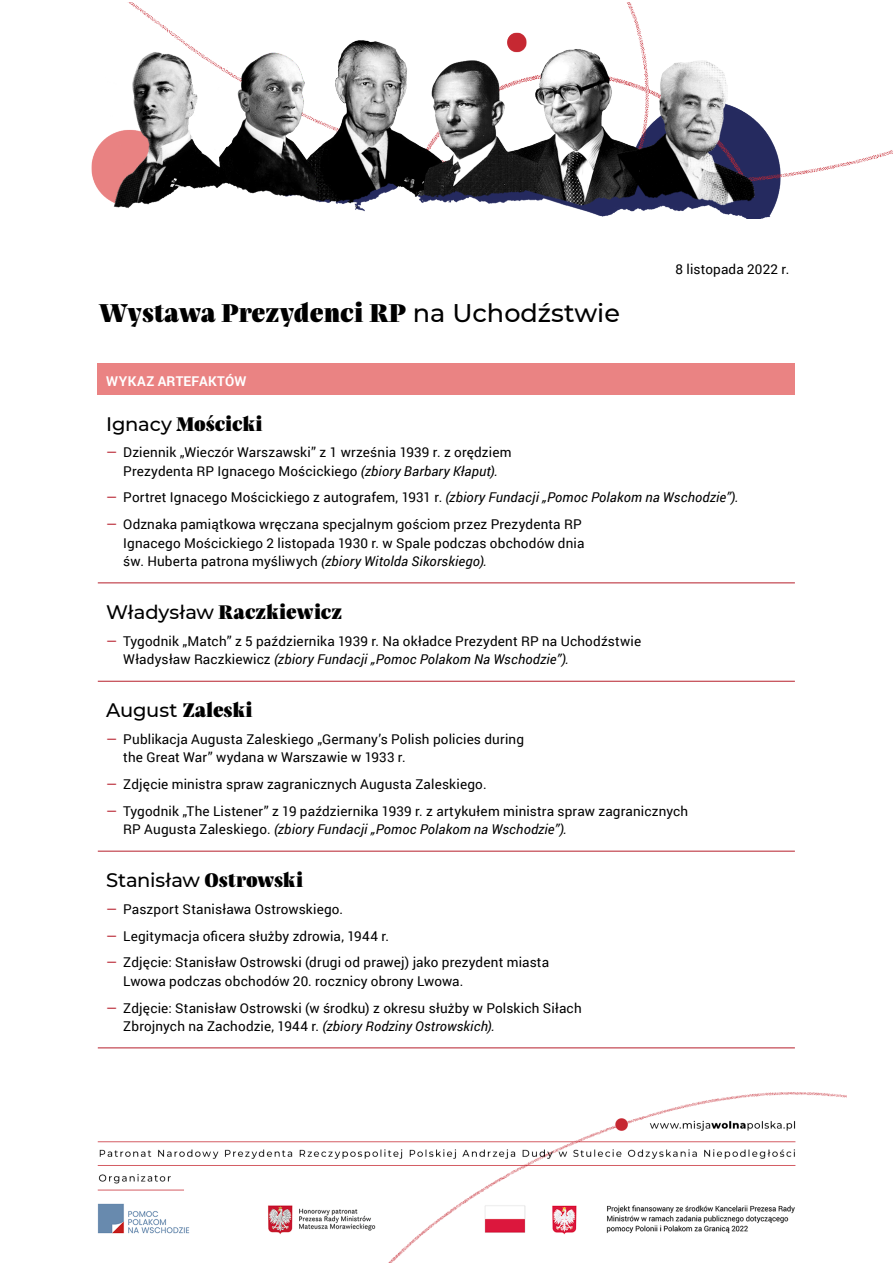
<style>
.page{position:relative;width:893px;height:1263px;background:#fff}
.page>*{position:absolute;margin:0;border:0;box-sizing:border-box;transform-origin:0 0}
.t1{font:900 25.5px "Praho";color:#000}
.t2{font:900 19.5px "Praho";letter-spacing:-.005em;color:#000}
.t3{font:500 19.5px "Montserrat";letter-spacing:-.015em;color:#000}
.t4{font:13.5px/18.3px "Roboto";letter-spacing:.01em;color:#000}
.t5{font:700 13.5px "Roboto";letter-spacing:.025em;color:#fff}
.s1{font-family:"Montserrat";font-weight:500}
.s2{color:#b61f2b}
.s3{font-style:italic}
.s4{font-family:"Praho";font-weight:900}
</style>
<div class="page">
<img style="left:97px;top:1092px;width:749px;height:171px">
<img style="left:91px;top:2px;width:802px;height:216px">
<div style="left:98px;top:363px;width:697px;height:32px;background:#ea8383"></div>
<hr style="left:98px;top:582px;width:697px;height:1px;background:#b61f2b">
<hr style="left:98px;top:681px;width:697px;height:1px;background:#b61f2b">
<hr style="left:98px;top:851px;width:697px;height:1px;background:#b61f2b">
<hr style="left:98px;top:1047px;width:697px;height:1px;background:#b61f2b">
<h1 class="t1" style="left:99px;top:297px;width:523px">Wystawa Prezydenci RP <span class="s1">na Uchodźstwie</span></h1>
<p class="t4" style="left:676px;top:259px;width:115px">8 listopada 2022 r.</p>
<p class="t5" style="left:106px;top:372px;width:142px">WYKAZ ARTEFAKTÓW</p>
<h2 class="t2" style="left:106px;top:411px;width:158px"><span class="s1">Ignacy</span> Mościcki</h2>
<p class="t4" style="left:106px;top:443px;width:407px;text-align:center"><span class="s2">—</span> Dziennik „Wieczór Warszawski” z 1 września 1939 r. z orędziem<br>Prezydenta RP Ignacego Mościckiego <span class="s3">(zbiory Barbary Kłaput).</span></p>
<p class="t4" style="left:106px;top:488px;width:634px"><span class="s2">—</span> Portret Ignacego Mościckiego z autografem, 1931 r. <span class="s3">(zbiory Fundacji „Pomoc Polakom na Wschodzie”).</span></p>
<p class="t4" style="left:123px;top:515px;width:463px;text-indent:-17px"><span class="s2">—</span> Odznaka pamiątkowa wręczana specjalnym gościom przez Prezydenta RP<br>Ignacego Mościckiego 2 listopada 1930 r. w Spale podczas obchodów dnia św. Huberta patrona myśliwych <span class="s3">(zbiory Witolda Sikorskiego).</span></p>
<h2 class="t2" style="left:106px;top:600px;width:237px"><span class="s1">Władysław</span> Raczkiewicz</h2>
<p class="t4" style="left:123px;top:631px;width:519px;text-indent:-17px"><span class="s2">—</span> Tygodnik „Match” z 5 października 1939 r. Na okładce Prezydent RP na Uchodźstwie<br>Władysław Raczkiewicz <span class="s3">(zbiory Fundacji „Pomoc Polakom Na Wschodzie”).</span></p>
<h2 class="t2" style="left:106px;top:698px;width:148px"><span class="s1">August</span> Zaleski</h2>
<p class="t4" style="left:123px;top:729px;width:402px;text-indent:-17px"><span class="s2">—</span> Publikacja Augusta Zaleskiego „Germany’s Polish policies during the Great War” wydana w Warszawie w 1933 r.</p>
<p class="t4" style="left:106px;top:774px;width:382px"><span class="s2">—</span> Zdjęcie ministra spraw zagranicznych Augusta Zaleskiego.</p>
<p class="t4" style="left:123px;top:801px;width:566px;text-indent:-17px"><span class="s2">—</span> Tygodnik „The Listener” z 19 października 1939 r. z artykułem ministra spraw zagranicznych<br>RP Augusta Zaleskiego. <span class="s3">(zbiory Fundacji „Pomoc Polakom na Wschodzie”).</span></p>
<h2 class="t3" style="left:106px;top:866px;width:198px">Stanisław <span class="s4">Ostrowski</span></h2>
<p class="t4" style="left:106px;top:899px;width:238px"><span class="s2">—</span> Paszport Stanisława Ostrowskiego.</p>
<p class="t4" style="left:106px;top:926px;width:284px"><span class="s2">—</span> Legitymacja oficera służby zdrowia, 1944 r.</p>
<p class="t4" style="left:123px;top:953px;width:427px;text-indent:-17px"><span class="s2">—</span> Zdjęcie: Stanisław Ostrowski (drugi od prawej) jako prezydent miasta<br>Lwowa podczas obchodów 20. rocznicy obrony Lwowa.</p>
<p class="t4" style="left:123px;top:998px;width:460px;text-indent:-17px"><span class="s2">—</span> Zdjęcie: Stanisław Ostrowski (w środku) z okresu służby w Polskich Siłach<br>Zbrojnych na Zachodzie, 1944 r. <span class="s3">(zbiory Rodziny Ostrowskich).</span></p>
</div>
